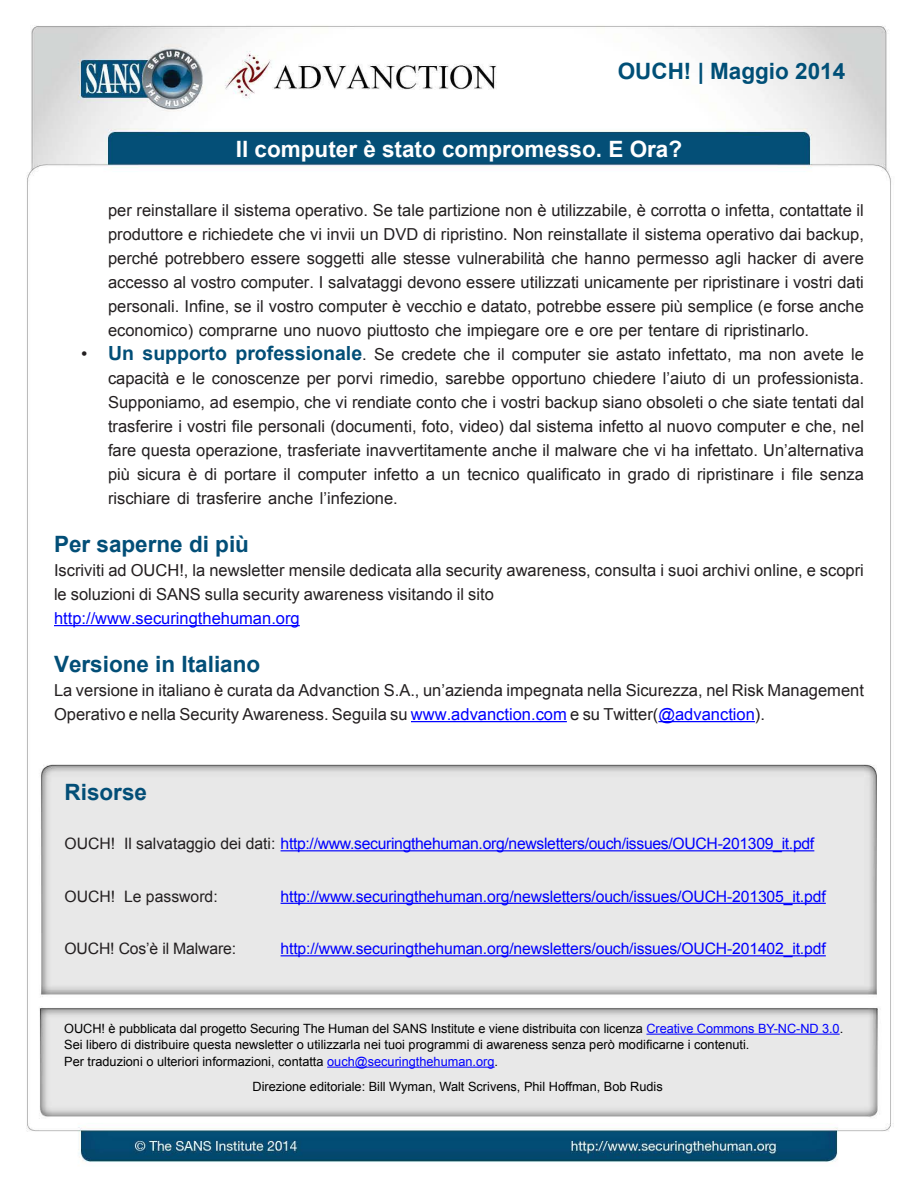
<style>
.page{position:relative;width:918px;height:1188px;background:#fff}
.page>*{position:absolute;margin:0;border:0;box-sizing:border-box;transform-origin:0 0}
.MainText{font:700 22.5px "Arial";color:#024e77}
.t1{font:700 22.5px "Arial";color:#fff}
.t2{font:700 22.5px "Arial";color:#004f77}
.t3{font:700 19.5px "Arial";color:#024e77}
.t4{font:18px "Arial";color:#231f20}
.MainText-2{font:16.5px/24px "Arial";color:#231f20;text-align:justify}
.MainText-3{font:16.5px "Arial";color:#00f}
.t5{font:15.75px "Arial";letter-spacing:-.01em;color:#00f}
.t6{font:15.75px "Arial";color:#231f20}
.t7{font:12.75px "Arial";color:#000}
.s1{color:#00f}
.s2{color:#231f20}
</style>
<div class="page">
<img style="left:26px;top:25px;width:868px;height:1137px">
<hr style="left:54px;top:625px;width:246px;height:1px;background:#00f">
<hr style="left:411px;top:721px;width:156px;height:1px;background:#00f">
<hr style="left:658px;top:721px;width:97px;height:1px;background:#00f">
<hr style="left:646px;top:1034px;width:194px;height:1px;background:#00f">
<hr style="left:327px;top:1067px;width:168px;height:1px;background:#00f">
<hr style="left:281px;top:850px;width:533px;height:1px;background:#00f">
<hr style="left:281px;top:903px;width:545px;height:1px;background:#00f">
<hr style="left:281px;top:955px;width:545px;height:1px;background:#00f">
<h1 class="t2" style="left:618px;top:56px;width:229px">OUCH! | Maggio 2014</h1>
<p class="t4" style="left:81px;top:342px;width:8px">•</p>
<h1 class="t1" style="left:236px;top:134px;width:448px">Il computer è stato compromesso E. Ora?</h1>
<p class="MainText-2" style="left:108px;top:198px;width:758px">per reinstallare il sistema operativo. Se tale partizione non è utilizzabile è, corrotta o infetta, contattate il produttore e richiedete che vi invii un DVD di ripristino. Non reinstallate il sistema operativo dai backup, perché potrebbero essere soggetti alle stesse vulnerabilità che hanno permesso agli hacker di avere accesso al vostro computer I. salvataggi devono essere utilizzati unicamente per ripristinare i vostri dati personali. Infine, se il vostro computer è vecchio e datato, potrebbe essere più semplice (e forse anche economico) comprarne uno nuovo piuttosto che impiegare ore e ore per tentare di ripristinarlo.</p>
<p class="MainText-2" style="left:362px;top:342px;width:503px">. Se credete che il computer sie astato infettato, ma non avete le</p>
<p class="t3" style="left:108px;top:340px;width:256px">Un supporto professionale</p>
<p class="MainText-2" style="left:108px;top:366px;width:758px">capacità e le conoscenze per porvi rimedio, sarebbe opportuno chiedere ’l aiuto di un professionista.<br>Supponiamo, ad esempio, che vi rendiate conto che i vostri backup siano obsoleti o che siate tentati dal trasferire i vostri file personali (documenti, foto, video) dal sistema infetto al nuovo computer e che, nel fare questa operazione, trasferiate inavvertitamente anche il malware che vi ha infettato. Un’alternativa più sicura è di portare il computer infetto a un tecnico qualificato in grado di ripristinare i file senza rischiare di trasferire anche ’l infezione.</p>
<p class="MainText" style="left:54px;top:529px;width:197px">Per saperne di più</p>
<p class="MainText-2" style="left:54px;top:558px;width:811px">Iscriviti ad OUCH l a,! newsletter mensile dedicata alla security awareness, consulta i suoi archivi online e, scopri le soluzioni di SANS sulla security awareness visitando il sito</p>
<p class="MainText-3" style="left:54px;top:607px;width:247px">http://www.securingthehuman.org</p>
<p class="MainText" style="left:54px;top:649px;width:208px">Versione in Italiano</p>
<p class="MainText-2" style="left:54px;top:678px;width:811px">La versione in italiano è curata da Advanction S A. ., un’azienda impegnata nella Sicurezza, nel Risk Management<br>Operativo e nella Security Awareness. Seguila su <span class="s1">www.advanction.com</span> e su Twitter(<span class="s1">@advanction</span> .(</p>
<p class="MainText" style="left:65px;top:777px;width:84px">Risorse</p>
<p class="t5" style="left:124px;top:833px;width:692px"><span class="s2">Il salvataggio dei dati:</span> http://www.securingthehuman.org/newsletters/ouch/issues/OUCH-201309_ .i t pdf</p>
<p class="t6" style="left:65px;top:833px;width:52px">OUCH!</p>
<p class="t6" style="left:65px;top:886px;width:52px">OUCH!</p>
<p class="t6" style="left:124px;top:886px;width:95px">Le password:</p>
<p class="t5" style="left:281px;top:886px;width:547px">http://www.securingthehuman.org/newsletters/ouch/issues/OUCH-201305_ .i t pdf</p>
<p class="t6" style="left:65px;top:938px;width:173px">OUCH! Cos i lè’ Malware:</p>
<p class="t5" style="left:281px;top:938px;width:547px">http://www.securingthehuman.org/newsletters/ouch/issues/OUCH-201402_ .i t pdf</p>
<p class="t7" style="left:64px;top:1020px;width:780px">OUCH è! pubblicata dal progetto Securing The Human del SANS Institute e viene distribuita con licenza <span class="s1">Creative Commons BY-NC-ND 3.0</span>.</p>
<p class="t7" style="left:64px;top:1036px;width:687px">Sei libero di distribuire questa newsletter o utilizzarla nei tuoi programmi di awareness senza però modificarne i contenuti.</p>
<p class="t7" style="left:64px;top:1053px;width:435px">Per traduzioni o ulteriori informazioni, contatta <span class="s1">ouch@securingthehuman.org</span>.</p>
<p class="t7" style="left:253px;top:1078px;width:412px">Direzione editoriale: Bill Wyman, Walt Scrivens, Phil Hoffman, Bob Rudis</p>
</div>
